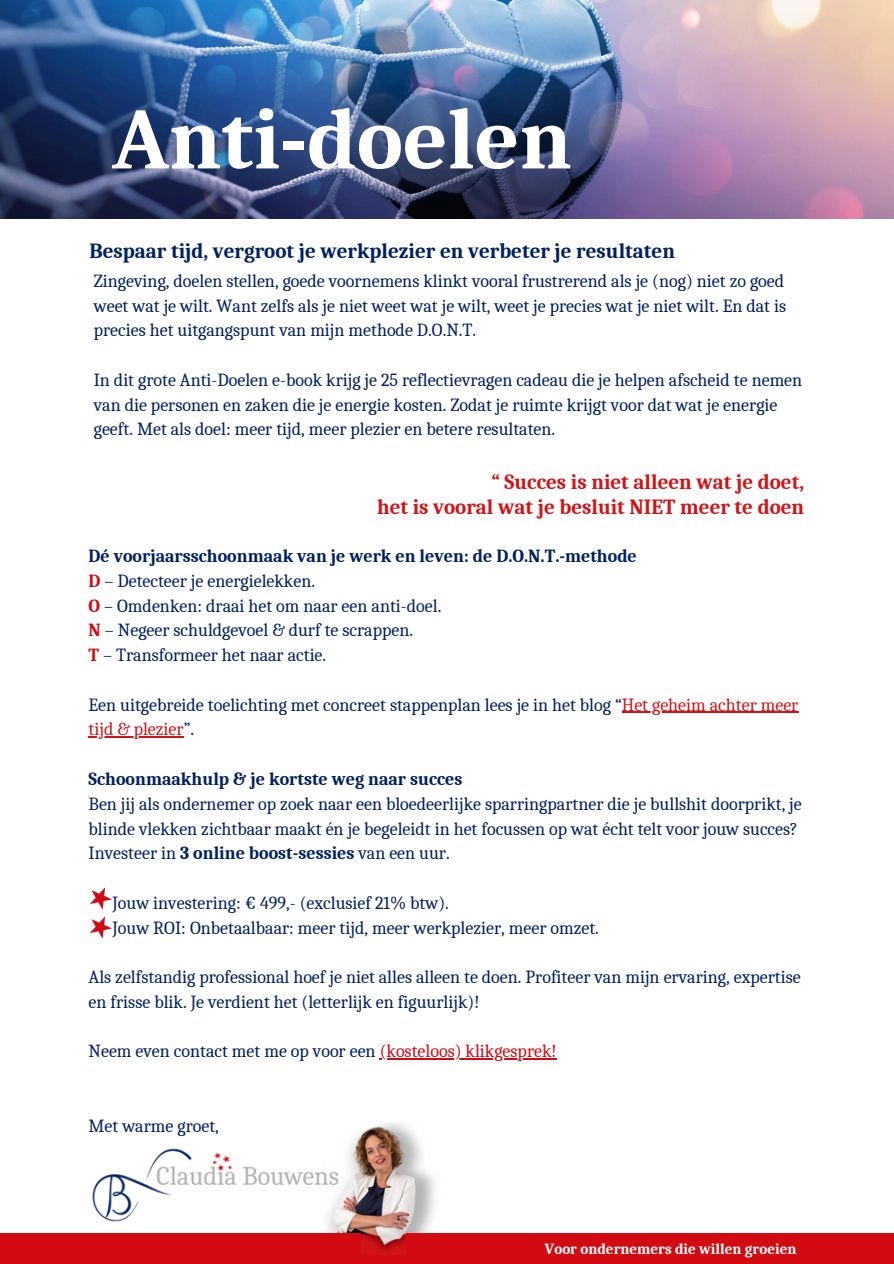
<style>
.page{position:relative;width:894px;height:1264px;background:#fff}
.page>*{position:absolute;margin:0;border:0;box-sizing:border-box;transform-origin:0 0}
.t1{font:700 87px "Caladea";color:#fff}
.t2{font:700 21px/24.8px "Caladea";color:#cf1518;text-align:right}
.t3{font:700 21px "Caladea";color:#002060}
.t4{font:18px/24.8px "Caladea";color:#002060}
.t5{font:18px "Caladea";color:#cf1518}
.t6{font:700 15px "Caladea";color:#fff}
.s1{font-weight:700}
.s2{font-weight:700;color:#d10b11}
.s3{color:#cf1518}
.s4{color:#002060}
.s5{color:#d10b11}
</style>
<div class="page">
<img style="left:0;top:0;width:893px;height:219px">
<hr style="left:621px;top:711px;width:177px;height:2px;background:#cf1518">
<hr style="left:89px;top:736px;width:95px;height:1px;background:#cf1518">
<hr style="left:379px;top:1058px;width:177px;height:1px;background:#d10b11">
<svg style="left:90px;top:887px;width:22px;height:22px"></svg>
<svg style="left:90px;top:916px;width:22px;height:22px"></svg>
<img style="left:327px;top:1122px;width:108px;height:132px">
<div style="left:0;top:1232px;width:360px;height:31px;background:#d10b11"></div>
<div style="left:405px;top:1232px;width:488px;height:31px;background:#d10b11"></div>
<img style="left:92px;top:1142px;width:249px;height:85px">
<h3 class="t1" style="left:112px;top:90px;width:461px">Anti-doelen</h3>
<h3 class="t3" style="left:89px;top:239px;width:587px">Bespaar tijd, vergroot je werkplezier en verbeter je resultaten</h3>
<h3 class="t4" style="left:94px;top:268px;width:693px;text-align:justify">Zingeving, doelen stellen, goede voornemens klinkt vooral frustrerend als je (nog) niet zo goed weet wat je wilt. Want zelfs als je niet weet wat je wilt, weet je precies wat je niet wilt. En dat is precies het uitgangspunt van mijn methode D.O.N.T.</h3>
<p class="t4" style="left:94px;top:367px;width:709px">In dit grote Anti-Doelen e-book krijg je 25 reflectievragen cadeau die je helpen afscheid te nemen van die personen en zaken die je energie kosten. Zodat je ruimte krijgt voor dat wat je energie geeft. Met als doel: meer tijd, meer plezier en betere resultaten.</p>
<h3 class="t2" style="left:377px;top:469px;width:428px">“ Succes is niet alleen wat je doet,<br>het is vooral wat je besluit NIET meer te doen</h3>
<p class="t4" style="left:89px;top:544px;width:549px"><span class="s1">Dé voorjaarsschoonmaak van je werk en leven: de D.O.N.T.-methode </span><span class="s2">D</span> – Detecteer je energielekken.<br><span class="s2">O</span> – Omdenken: draai het om naar een anti-doel.<br><span class="s2">N</span> – Negeer schuldgevoel &amp; durf te scrappen.<br><span class="s2">T</span> – Transformeer het naar actie.</p>
<h1 class="t4" style="left:89px;top:692px;width:711px">Een uitgebreide toelichting met concreet stappenplan lees je in het blog “<span class="s3">Het geheim achter meer</span></h1>
<h3 class="t5" style="left:89px;top:719px;width:107px">tijd &amp; plezier<span class="s4">”.</span></h3>
<h3 class="t4" style="left:89px;top:766px;width:714px"><span class="s1">Schoonmaakhulp &amp; je kortste weg naar succes<br></span>Ben jij als ondernemer op zoek naar een bloedeerlijke sparringpartner die je bullshit doorprikt, je</h3>
<h3 class="t4" style="left:89px;top:816px;width:710px">blinde vlekken zichtbaar maakt én je begeleidt in het focussen op wat écht telt voor jouw succes?<br>Investeer in <span class="s1">3 online boost-sessies</span> van een uur.</h3>
<h3 class="t4" style="left:112px;top:890px;width:338px">Jouw investering: € 499,- (exclusief 21% btw).</h3>
<h2 class="t4" style="left:112px;top:915px;width:488px">Jouw ROI: Onbetaalbaar: meer tijd, meer werkplezier, meer omzet.</h2>
<h2 class="t4" style="left:89px;top:964px;width:713px">Als zelfstandig professional hoef je niet alles alleen te doen. Profiteer van mijn ervaring, expertise en frisse blik. Je verdient het (letterlijk en figuurlijk)!</h2>
<h3 class="t4" style="left:89px;top:1039px;width:469px">Neem even contact met me op voor een <span class="s5">(kosteloos) klikgesprek!</span></h3>
<h3 class="t4" style="left:89px;top:1113px;width:132px">Met warme groet,</h3>
<p class="t6" style="left:544px;top:1239px;width:253px">Voor ondernemers die willen groeien</p>
</div>
